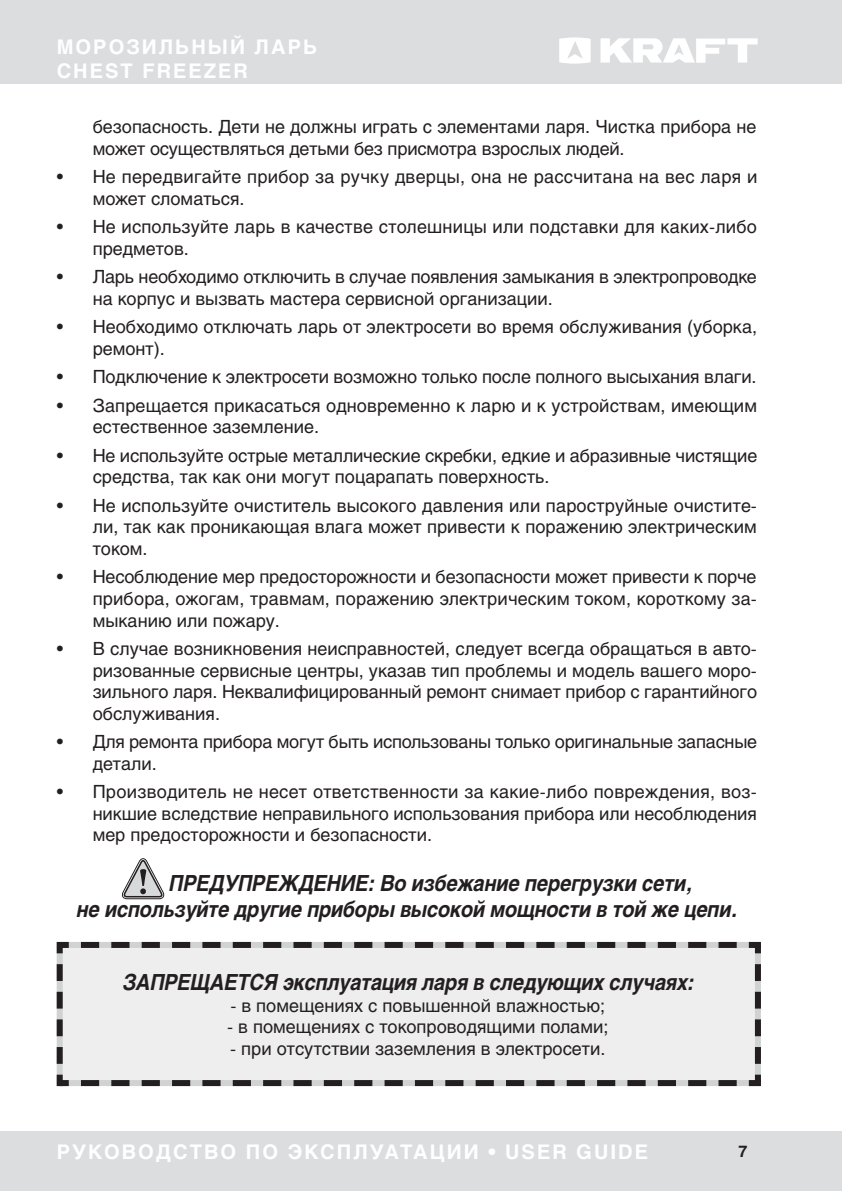
<style>
.page{position:relative;width:842px;height:1191px;background:#fff}
.page>*{position:absolute;margin:0;border:0;box-sizing:border-box;transform-origin:0 0}
.ВАЖНО{font:italic 700 22px/26.4px "Helios";letter-spacing:-.01em;color:#231f20;scale:.9 1}
.t1{font:700 20px/24px "Helios";letter-spacing:.1em;color:#fff}
.OSNOVNOY{font:18px/21.6px "Helios";color:#231f20}
.t2{font:700 16px "Helios";color:#231f20}
</style>
<div class="page">
<div style="left:0;top:0;width:842px;height:84px;background:#dcdddf"></div>
<div style="left:0;top:1130px;width:842px;height:61px;background:#dcdddf"></div>
<svg style="left:559px;top:37px;width:32px;height:27px"></svg>
<svg style="left:600px;top:38px;width:158px;height:25px"></svg>
<svg style="left:121px;top:858px;width:44px;height:41px"></svg>
<div style="left:56px;top:941px;width:705px;height:133px;background:#eeeeef"></div>
<svg style="left:755px;top:958px;width:6px;height:105px"></svg>
<div style="left:755px;top:945px;width:6px;height:8px;background:#231f20"></div>
<svg style="left:56px;top:1074px;width:705px;height:13px;background:#afaeaf"></svg>
<p class="t1" style="left:57px;top:35px;width:262px">МОРОЗИЛЬНЫЙ ЛАРЬ<br>CHEST FREEZER</p>
<p class="OSNOVNOY" style="left:93px;top:116px;width:665px">безопасность. Дети не должны играть с элементами ларя. Чистка прибора не может осуществляться детьми без присмотра взрослых людей.</p>
<p class="OSNOVNOY" style="left:93px;top:166px;width:666px;text-indent:-36px">• Не передвигайте прибор за ручку дверцы, она не рассчитана на вес ларя и может сломаться.</p>
<p class="OSNOVNOY" style="left:93px;top:216px;width:666px;text-indent:-36px">• Не используйте ларь в качестве столешницы или подставки для каких-либо предметов.</p>
<p class="OSNOVNOY" style="left:93px;top:266px;width:666px;text-indent:-36px">• Ларь необходимо отключить в случае появления замыкания в электропроводке на корпус и вызвать мастера сервисной организации.</p>
<p class="OSNOVNOY" style="left:93px;top:316px;width:666px;text-indent:-36px">• Необходимо отключать ларь от электросети во время обслуживания (уборка, ремонт).</p>
<p class="OSNOVNOY" style="left:57px;top:366px;width:701px">• Подключение к электросети возможно только после полного высыхания влаги.</p>
<p class="OSNOVNOY" style="left:93px;top:394px;width:666px;text-indent:-36px">• Запрещается прикасаться одновременно к ларю и к устройствам, имеющим естественное заземление.</p>
<p class="OSNOVNOY" style="left:93px;top:444px;width:666px;text-indent:-36px">• Не используйте острые металлические скребки, едкие и абразивные чистящие средства, так как они могут поцарапать поверхность.</p>
<p class="OSNOVNOY" style="left:93px;top:494px;width:666px;text-align:justify;text-indent:-36px">• Не используйте очиститель высокого давления или пароструйные очистите&shy;ли, так как проникающая влага может привести к поражению электрическим током.</p>
<p class="OSNOVNOY" style="left:93px;top:566px;width:666px;text-align:justify;text-indent:-36px">• Несоблюдение мер предосторожности и безопасности может привести к порче прибора, ожогам, травмам, поражению электрическим током, короткому за&shy;мыканию или пожару.</p>
<p class="OSNOVNOY" style="left:93px;top:637px;width:666px;text-align:justify;text-indent:-36px">• В случае возникновения неисправностей, следует всегда обращаться в авто&shy;ризованные сервисные центры, указав тип проблемы и модель вашего моро&shy;зильного ларя. Неквалифицированный ремонт снимает прибор с гарантийного обслуживания.</p>
<p class="OSNOVNOY" style="left:93px;top:731px;width:666px;text-indent:-36px">• Для ремонта прибора могут быть использованы только оригинальные запасные детали.</p>
<p class="OSNOVNOY" style="left:93px;top:781px;width:666px;text-align:justify;text-indent:-36px">• Производитель не несет ответственности за какие-либо повреждения, воз&shy;никшие вследствие неправильного использования прибора или несоблюдения мер предосторожности и безопасности.</p>
<p class="ВАЖНО" style="left:77px;top:869px;width:735px;text-indent:92px">ПРЕДУПРЕЖДЕНИЕ: Во избежание перегрузки сети,<br>не используйте другие приборы высокой мощности в той же цепи.</p>
<p class="ВАЖНО" style="left:123px;top:969px;width:637px">ЗАПРЕЩАЕТСЯ эксплуатация ларя в следующих случаях:</p>
<p class="OSNOVNOY" style="left:230px;top:994px;width:376px">- в помещениях с повышенной влажностью;</p>
<p class="OSNOVNOY" style="left:227px;top:1016px;width:383px">- в помещениях с токопроводящими полами;</p>
<p class="OSNOVNOY" style="left:230px;top:1037px;width:377px">- при отсутствии заземления в электросети.</p>
<p class="t1" style="left:57px;top:1139px;width:593px">РУКОВОДСТВО ПО ЭКСПЛУАТАЦИИ • USER GUIDE</p>
<p class="t2" style="left:738px;top:1141px;width:10px">7</p>
</div>
